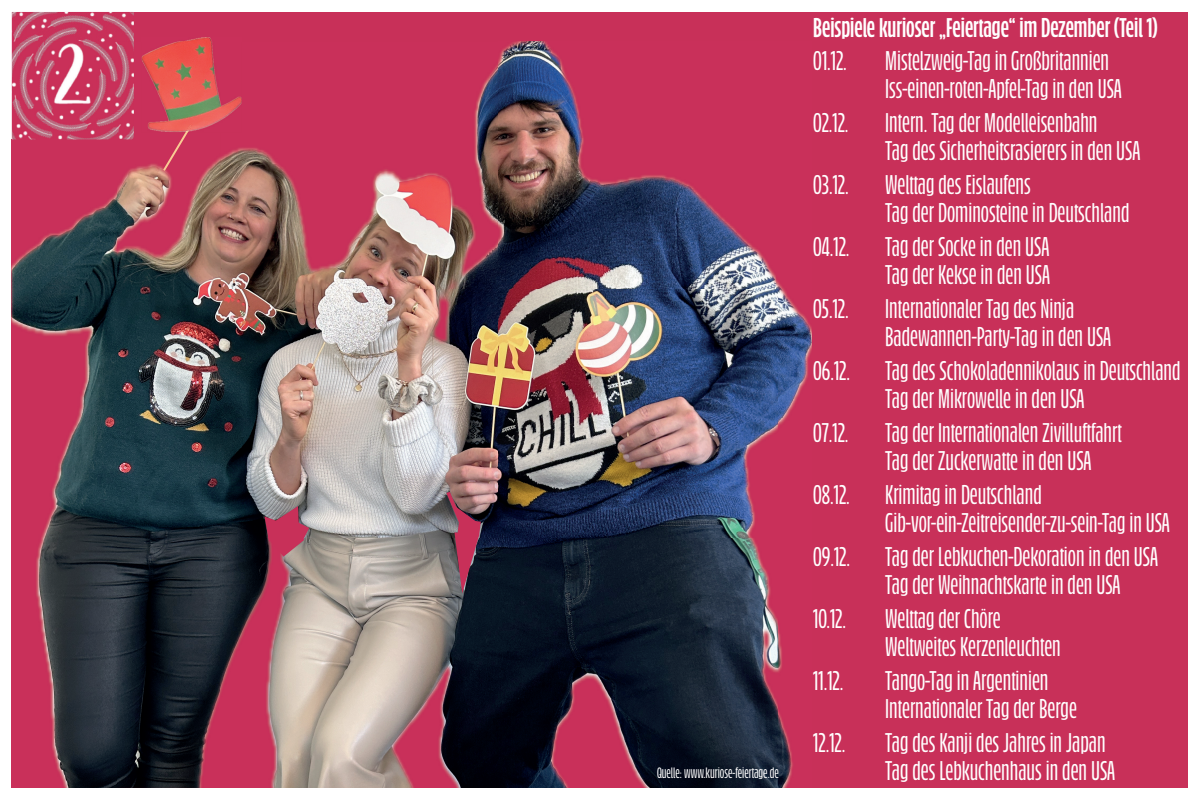
<style>
.page{position:relative;width:1200px;height:800px;background:#fff}
.page>*{position:absolute;margin:0;border:0;box-sizing:border-box;transform-origin:0 0}
.t1{font:600 27px/28px "Bufalino";color:#fff}
.t2{font:700 27px "Bufalino";color:#fff}
.t3{font:600 15px "Bufalino";color:#fff}
</style>
<div class="page">
<div style="left:11px;top:12px;width:1177px;height:776px;background:#c83059"></div>
<img style="left:12px;top:12px;width:122px;height:29px">
<img style="left:116px;top:41px;width:35px;height:747px">
<img style="left:221px;top:41px;width:591px;height:747px">
<img style="left:13px;top:139px;width:103px;height:649px">
<img style="left:151px;top:132px;width:70px;height:656px">
<img style="left:12px;top:139px;width:1px;height:649px">
<img style="left:12px;top:41px;width:122px;height:98px">
<svg style="left:446px;top:492px;width:35px;height:101px;background:#7f4758"></svg>
<svg style="left:264px;top:506px;width:45px;height:51px;background:#a74f66"></svg>
<img style="left:142px;top:38px;width:100px;height:94px">
<svg style="left:163px;top:125px;width:29px;height:46px"></svg>
<p class="t2" style="left:813px;top:16px;width:346px">Beispiele kurioser „Feiertage“ im Dezember (Teil 1)</p>
<p class="t1" style="left:813px;top:49px;width:35px">01.12.</p>
<p class="t1" style="left:885px;top:49px;width:238px">Mistelzweig-Tag in Großbritannien<br>Iss-einen-roten-Apfel-Tag in den USA</p>
<p class="t1" style="left:813px;top:111px;width:37px">02.12.</p>
<p class="t1" style="left:885px;top:111px;width:256px">Intern. Tag der Modelleisenbahn<br>Tag des Sicherheitsrasierers in den USA</p>
<p class="t1" style="left:813px;top:173px;width:37px">03.12.</p>
<p class="t1" style="left:885px;top:173px;width:246px">Welttag des Eislaufens<br>Tag der Dominosteine in Deutschland</p>
<p class="t1" style="left:813px;top:235px;width:38px">04.12.</p>
<p class="t1" style="left:885px;top:235px;width:166px">Tag der Socke in den USA<br>Tag der Kekse in den USA</p>
<p class="t1" style="left:813px;top:297px;width:37px">05.12.</p>
<p class="t1" style="left:885px;top:297px;width:227px">Internationaler Tag des Ninja<br>Badewannen-Party-Tag in den USA</p>
<p class="t1" style="left:813px;top:359px;width:38px">06.12.</p>
<p class="t1" style="left:885px;top:359px;width:297px">Tag des Schokoladennikolaus in Deutschland<br>Tag der Mikrowelle in den USA</p>
<p class="t1" style="left:813px;top:421px;width:37px">07.12.</p>
<p class="t1" style="left:885px;top:421px;width:238px">Tag der Internationalen Zivilluftfahrt<br>Tag der Zuckerwatte in den USA</p>
<p class="t1" style="left:813px;top:483px;width:38px">08.12.</p>
<p class="t1" style="left:885px;top:483px;width:286px">Krimitag in Deutschland<br>Gib-vor-ein-Zeitreisender-zu-sein-Tag in USA</p>
<p class="t1" style="left:813px;top:545px;width:38px">09.12.</p>
<p class="t1" style="left:885px;top:545px;width:274px">Tag der Lebkuchen-Dekoration in den USA<br>Tag der Weihnachtskarte in den USA</p>
<p class="t1" style="left:813px;top:607px;width:34px">10.12.</p>
<p class="t1" style="left:885px;top:607px;width:177px">Welttag der Chöre<br>Weltweites Kerzenleuchten</p>
<p class="t1" style="left:813px;top:669px;width:32px">11.12.</p>
<p class="t1" style="left:885px;top:669px;width:193px">Tango-Tag in Argentinien<br>Internationaler Tag der Berge</p>
<p class="t1" style="left:813px;top:731px;width:34px">12.12.</p>
<p class="t1" style="left:885px;top:731px;width:222px">Tag des Kanji des Jahres in Japan</p>
<p class="t3" style="left:657px;top:767px;width:123px">Quelle: www.kuriose-feiertage.de</p>
<p class="t1" style="left:885px;top:759px;width:231px">Tag des Lebkuchenhaus in den USA</p>
</div>
